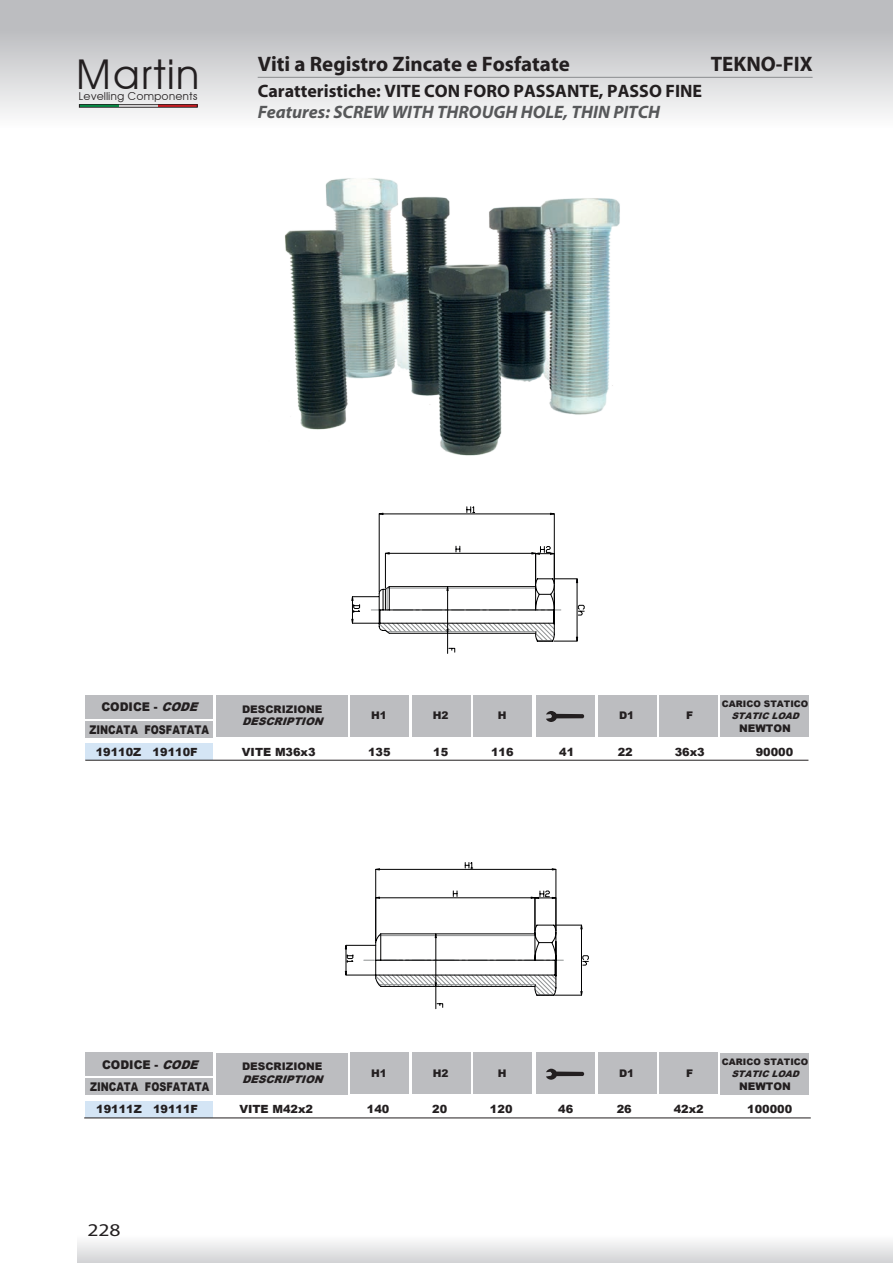
<style>
.page{position:relative;width:893px;height:1263px;background:#fff}
.page>*{position:absolute;margin:0;border:0;box-sizing:border-box;transform-origin:0 0}
.t1{font:41.1px "Avant Garde";color:#231f20}
.Normale{font:700 21px "Myriad";color:#231f20}
.Normale-2{font:700 18px "Myriad";color:#231f20}
.Normale-3{font:italic 700 18px "Myriad";color:#57585a}
.t2{font:18px "Myriad";color:#231f20;scale:1.2 1}
.Normale-4{font:900 12px "Arial";color:#231f20;scale:.81 1}
.Normale-5{font:900 12px "Arial";color:#231f20;scale:.95 1}
.Normale-6{font:900 11.25px "Arial";color:#231f20}
.t3{font:10.95px "Avant Garde";color:#231f20}
.Normale-7{font:900 10.5px "Arial";color:#231f20}
.Normale-8{font:italic 900 10.5px "Arial";color:#231f20}
.Normale-9{font:900 9px "Arial";color:#231f20}
.Normale-10{font:italic 900 9px "Arial";color:#231f20}
.s1{font-style:italic}
</style>
<div class="page">
<div style="left:78px;top:1235px;width:815px;height:28px;background:linear-gradient(to bottom,#fefefe,#d4d4d6)"></div>
<img style="left:284px;top:178px;width:336px;height:278px">
<svg style="left:351px;top:506px;width:234px;height:148px"></svg>
<svg style="left:344px;top:862px;width:245px;height:147px"></svg>
<div style="left:85px;top:743px;width:128px;height:17px;background:#d4e5f5"></div>
<div style="left:85px;top:1101px;width:128px;height:16px;background:#d4e5f5"></div>
<div style="left:216px;top:695px;width:131px;height:42px;background:#bcbdc0"></div>
<div style="left:216px;top:1053px;width:131px;height:41px;background:#bcbdc0"></div>
<div style="left:598px;top:695px;width:58px;height:41px;background:#bcbdc0"></div>
<div style="left:598px;top:1052px;width:58px;height:42px;background:#bcbdc0"></div>
<div style="left:659px;top:695px;width:59px;height:41px;background:#bcbdc0"></div>
<div style="left:659px;top:1052px;width:59px;height:42px;background:#bcbdc0"></div>
<div style="left:720px;top:695px;width:89px;height:42px;background:#bcbdc0"></div>
<div style="left:720px;top:1053px;width:89px;height:41px;background:#bcbdc0"></div>
<div style="left:85px;top:695px;width:128px;height:23px;background:#bcbdc0"></div>
<div style="left:85px;top:721px;width:128px;height:16px;background:#bcbdc0"></div>
<hr style="left:85px;top:760px;width:723px;height:1px;background:#231f20">
<hr style="left:84px;top:1117px;width:727px;height:1px;background:#231f20">
<div style="left:536px;top:695px;width:59px;height:41px;background:#bcbdc0"></div>
<div style="left:536px;top:1052px;width:59px;height:42px;background:#bcbdc0"></div>
<div style="left:412px;top:695px;width:58px;height:41px;background:#bcbdc0"></div>
<div style="left:412px;top:1052px;width:58px;height:42px;background:#bcbdc0"></div>
<div style="left:473px;top:695px;width:59px;height:41px;background:#bcbdc0"></div>
<div style="left:473px;top:1052px;width:59px;height:42px;background:#bcbdc0"></div>
<div style="left:350px;top:695px;width:59px;height:41px;background:#bcbdc0"></div>
<div style="left:350px;top:1052px;width:59px;height:42px;background:#bcbdc0"></div>
<svg style="left:546px;top:711px;width:38px;height:11px"></svg>
<svg style="left:546px;top:1069px;width:38px;height:11px"></svg>
<div style="left:85px;top:1052px;width:128px;height:23px;background:#bcbdc0"></div>
<div style="left:85px;top:1078px;width:128px;height:17px;background:#bcbdc0"></div>
<div style="left:0;top:0;width:893px;height:128px;background:linear-gradient(to bottom,#b0b2b5,#f7f7f7)"></div>
<hr style="left:258px;top:77px;width:555px;height:1px;background:#8a8c8f">
<p class="t1" style="left:75px;top:49px;width:127px">Martin</p>
<p class="t3" style="left:78px;top:89px;width:120px">Levelling Components</p>
<p class="Normale" style="left:258px;top:53px;width:314px">Viti a Registro Zincate e Fosfatate</p>
<p class="Normale" style="left:711px;top:53px;width:103px">TEKNO-FIX</p>
<p class="Normale-2" style="left:258px;top:82px;width:446px">Caratteristiche: VITE CON FORO PASSANTE, PASSO FINE</p>
<p class="Normale-3" style="left:258px;top:103px;width:404px">Features: SCREW WITH THROUGH HOLE, THIN PITCH</p>
<p class="Normale-5" style="left:101px;top:698px;width:108px">CODICE - <span class="s1">CODE</span></p>
<p class="Normale-4" style="left:89px;top:721px;width:149px">ZINCATA FOSFATATA</p>
<p class="Normale-7" style="left:242px;top:701px;width:82px">DESCRIZIONE</p>
<p class="Normale-8" style="left:242px;top:714px;width:87px">DESCRIPTION</p>
<p class="Normale-7" style="left:371px;top:708px;width:17px">H1</p>
<p class="Normale-7" style="left:433px;top:708px;width:17px">H2</p>
<p class="Normale-7" style="left:498px;top:708px;width:10px">H</p>
<p class="Normale-7" style="left:619px;top:708px;width:17px">D1</p>
<p class="Normale-7" style="left:686px;top:708px;width:9px">F</p>
<p class="Normale-9" style="left:722px;top:697px;width:88px">CARICO STATICO</p>
<p class="Normale-10" style="left:731px;top:709px;width:73px">STATICLOAD</p>
<p class="Normale-7" style="left:739px;top:721px;width:53px">NEWTON</p>
<p class="Normale-6" style="left:96px;top:743px;width:103px">19110Z 19110F</p>
<p class="Normale-6" style="left:242px;top:743px;width:75px">VITE M36x3</p>
<p class="Normale-6" style="left:368px;top:743px;width:24px">135</p>
<p class="Normale-6" style="left:433px;top:743px;width:17px">15</p>
<p class="Normale-6" style="left:491px;top:743px;width:24px">116</p>
<p class="Normale-6" style="left:559px;top:743px;width:17px">41</p>
<p class="Normale-6" style="left:618px;top:743px;width:17px">22</p>
<p class="Normale-6" style="left:675px;top:743px;width:32px">36x3</p>
<p class="Normale-6" style="left:756px;top:743px;width:39px">90000</p>
<p class="Normale-5" style="left:102px;top:1055px;width:108px">CODICE - <span class="s1">CODE</span></p>
<p class="Normale-4" style="left:90px;top:1078px;width:149px">ZINCATA FOSFATATA</p>
<p class="Normale-7" style="left:242px;top:1059px;width:82px">DESCRIZIONE</p>
<p class="Normale-8" style="left:242px;top:1072px;width:87px">DESCRIPTION</p>
<p class="Normale-7" style="left:371px;top:1066px;width:17px">H1</p>
<p class="Normale-7" style="left:433px;top:1066px;width:17px">H2</p>
<p class="Normale-7" style="left:498px;top:1066px;width:10px">H</p>
<p class="Normale-7" style="left:619px;top:1066px;width:17px">D1</p>
<p class="Normale-7" style="left:686px;top:1066px;width:9px">F</p>
<p class="Normale-9" style="left:722px;top:1055px;width:88px">CARICO STATICO</p>
<p class="Normale-10" style="left:731px;top:1067px;width:73px">STATICLOAD</p>
<p class="Normale-7" style="left:739px;top:1079px;width:53px">NEWTON</p>
<p class="Normale-6" style="left:96px;top:1101px;width:103px">19111Z 19111F</p>
<p class="Normale-6" style="left:239px;top:1101px;width:75px">VITE M42x2</p>
<p class="Normale-6" style="left:367px;top:1101px;width:24px">140</p>
<p class="Normale-6" style="left:432px;top:1101px;width:17px">20</p>
<p class="Normale-6" style="left:490px;top:1101px;width:24px">120</p>
<p class="Normale-6" style="left:558px;top:1101px;width:17px">46</p>
<p class="Normale-6" style="left:617px;top:1101px;width:17px">26</p>
<p class="Normale-6" style="left:674px;top:1101px;width:32px">42x2</p>
<p class="Normale-6" style="left:747px;top:1101px;width:47px">100000</p>
<h3 class="t2" style="left:87px;top:1221px;width:29px">228</h3>
</div>
